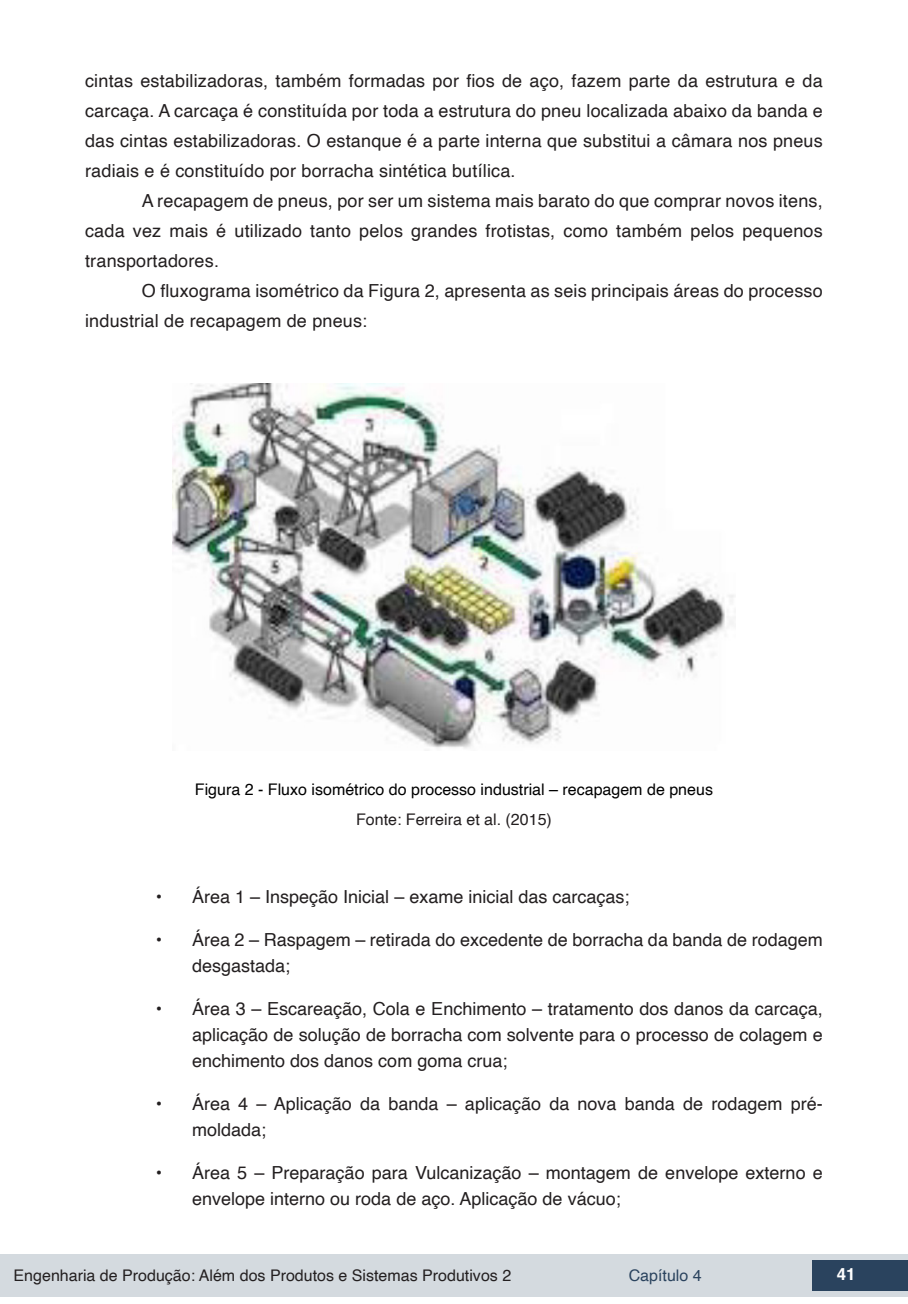
<style>
.page{position:relative;width:908px;height:1304px;background:#fff}
.page>*{position:absolute;margin:0;border:0;box-sizing:border-box;transform-origin:0 0}
.txt{font:18px/30px "Helvetica";color:#231f20}
.t1{font:700 16.8px "Helvetica";color:#fff}
.fonte_tab_gra_imag{font:16px "Helvetica";color:#231f20}
.info_tab_graf_imag{font:16px "Helvetica";color:#000}
.t2{font:16px "Helvetica";color:#2a435e}
</style>
<div class="page">
<div style="left:0;top:1254px;width:906px;height:43px;background:#d4dadf"></div>
<div style="left:812px;top:1261px;width:95px;height:30px;background:#2a435e"></div>
<img style="left:172px;top:384px;width:562px;height:365px">
<p class="txt" style="left:85px;top:66px;width:738px;text-align:justify">cintas estabilizadoras, também formadas por fios de aço, fazem parte da estrutura e da carcaça. A carcaça é constituída por toda a estrutura do pneu localizada abaixo da banda e das cintas estabilizadoras. O estanque é a parte interna que substitui a câmara nos pneus radiais e é constituído por borracha sintética butílica.</p>
<p class="txt" style="left:85px;top:186px;width:738px;text-align:justify;text-indent:57px">A recapagem de pneus, por ser um sistema mais barato do que comprar novos itens, cada vez mais é utilizado tanto pelos grandes frotistas, como também pelos pequenos transportadores.</p>
<p class="txt" style="left:85px;top:276px;width:738px;text-indent:57px">O fluxograma isométrico da Figura 2, apresenta as seis principais áreas do processo industrial de recapagem de pneus:</p>
<p class="info_tab_graf_imag" style="left:195px;top:777px;width:519px">Figura 2 - Fluxo isométrico do processo industrial – recapagem de pneus</p>
<p class="fonte_tab_gra_imag" style="left:356px;top:807px;width:197px">Fonte: Ferreira et al. (2015)</p>
<p class="txt" style="left:156px;top:883px;width:475px">• Área 1 – Inspeção Inicial – exame inicial das carcaças;</p>
<p class="txt" style="left:192px;top:928px;width:632px;line-height:26px;text-indent:-36px">• Área 2 – Raspagem – retirada do excedente de borracha da banda de rodagem desgastada;</p>
<p class="txt" style="left:192px;top:997px;width:632px;line-height:26px;text-align:justify;text-indent:-36px">• Área 3 – Escareação, Cola e Enchimento – tratamento dos danos da carcaça, aplicação de solução de borracha com solvente para o processo de colagem e enchimento dos danos com goma crua;</p>
<p class="txt" style="left:192px;top:1092px;width:632px;line-height:26px;text-indent:-36px">• Área 4 – Aplicação da banda – aplicação da nova banda de rodagem pré&shy;moldada;</p>
<p class="txt" style="left:192px;top:1161px;width:632px;line-height:26px;text-indent:-36px">• Área 5 – Preparação para Vulcanização – montagem de envelope externo e envelope interno ou roda de aço. Aplicação de vácuo;</p>
<p class="fonte_tab_gra_imag" style="left:14px;top:1263px;width:499px">Engenharia de Produção: Além dos Produtos e Sistemas Produtivos 2</p>
<p class="t2" style="left:628px;top:1263px;width:74px">Capítulo 4</p>
<p class="t1" style="left:836px;top:1261px;width:20px">41</p>
</div>
